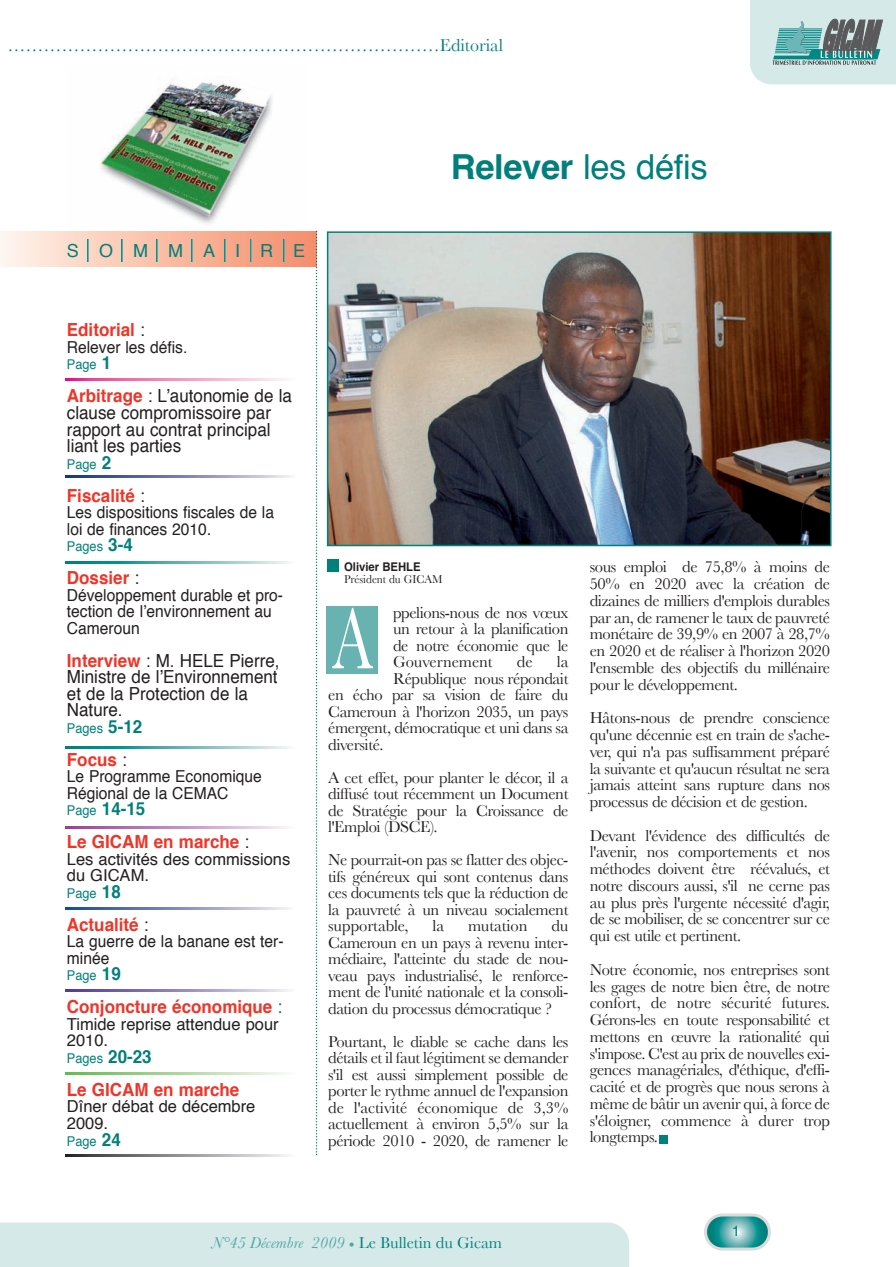
<style>
.page{position:relative;width:896px;height:1267px;background:#fff}
.page>*{position:absolute;margin:0;border:0;box-sizing:border-box;transform-origin:0 0}
.t1{font:90px "Baskerville";color:#fff;scale:.66 1}
.t2{font:34.5px "Helvetica";letter-spacing:-.01em;color:#00807a}
.t3{font:18px/16.5px "Helvetica";color:#231f20;scale:.94 1}
.t4{font:700 18px/33px "Helvetica";color:#ee3529;scale:.94 1}
.t5{font:18px "Baskerville";color:#00827a}
.t6{font:18px "Helvetica";letter-spacing:1.11em;color:#00807a}
.t7{font:16.5px/16.8px "Baskerville";letter-spacing:-.025em;color:#231f20;text-align:justify}
.t8{font:16.5px/16.5px "Helvetica";color:#231f20;scale:.94 1}
.t9{font:16.5px/16.5px "Helvetica";color:#231f20}
.t10{font:16.5px "Baskerville";color:#00827a}
.t11{font:16.5px "Baskerville";letter-spacing:-.005em;color:#231f20}
.t12{font:15px "Helvetica";color:#00807a}
.t13{font:13.5px "Helvetica";color:#00807a;scale:.94 1}
.t14{font:12px "Baskerville";color:#231f20;scale:.94 1}
.t15{font:700 12px "Helvetica";color:#231f20;scale:.94 1}
.s1{font-weight:700}
.s2{font-weight:400;color:#231f20}
.s3{font-weight:700;font-size:18px}
.s4{font-weight:700;color:#ee3529}
.s5{font-size:18px}
.s6{font-weight:400;font-size:13.5px;color:#00807a}
.s7{color:#00807a}
.s8{font-weight:400;color:#0f4d95}
.s9{font-style:italic;color:#50a6a3}
.s10{color:#50a6a3}
</style>
<div class="page">
<svg style="left:705px;top:1214px;width:64px;height:34px;background:#4ba7a6"></svg>
<div style="left:703px;top:1213px;width:67px;height:37px;border:3px solid #dadbdd;border-radius:17px"></div>
<div style="left:326px;top:606px;width:52px;height:67px;background:#68b2b2"></div>
<img style="left:330px;top:234px;width:498px;height:309px">
<div style="left:327px;top:231px;width:504px;height:315px;border:2px solid #00807a"></div>
<div style="left:327px;top:559px;width:11px;height:13px;background:#00807a"></div>
<div style="left:0;top:232px;width:316px;height:35px;background:linear-gradient(to right,#fff4eb,#f58c69)"></div>
<svg style="left:65px;top:562px;width:226px;height:1px"></svg>
<svg style="left:65px;top:475px;width:226px;height:2px"></svg>
<svg style="left:65px;top:378px;width:222px;height:2px"></svg>
<svg style="left:65px;top:1072px;width:222px;height:2px"></svg>
<svg style="left:65px;top:989px;width:224px;height:2px"></svg>
<svg style="left:65px;top:907px;width:224px;height:2px"></svg>
<svg style="left:65px;top:826px;width:223px;height:1px"></svg>
<svg style="left:65px;top:1154px;width:223px;height:2px"></svg>
<svg style="left:65px;top:746px;width:226px;height:2px"></svg>
<svg style="left:315px;top:230px;width:2px;height:924px"></svg>
<svg style="left:87px;top:239px;width:2px;height:22px"></svg>
<svg style="left:121px;top:239px;width:2px;height:22px"></svg>
<svg style="left:156px;top:239px;width:2px;height:22px"></svg>
<svg style="left:191px;top:239px;width:2px;height:22px"></svg>
<svg style="left:224px;top:239px;width:2px;height:22px"></svg>
<svg style="left:250px;top:239px;width:2px;height:22px"></svg>
<svg style="left:283px;top:239px;width:2px;height:22px"></svg>
<div style="left:659px;top:1135px;width:8px;height:8px;background:#00807a"></div>
<img style="left:100px;top:82px;width:173px;height:142px">
<svg style="left:750px;top:0;width:146px;height:84px;background:#afcbcb"></svg>
<div style="left:0;top:1222px;width:629px;height:45px;background:#d5e9e9"></div>
<p class="t5" style="left:7px;top:35px;width:497px">………………………………………………………………Editorial</p>
<p class="t6" style="left:67px;top:243px;width:240px">SOMMAIRE</p>
<h2 class="t2" style="left:450px;top:152px;width:258px"><span class="s1">Relever</span> les défis</h2>
<p class="t4" style="left:67px;top:315px;width:84px">Editorial <span class="s2">:</span></p>
<p class="t8" style="left:67px;top:340px;width:130px">Relever les défis.</p>
<p class="t13" style="left:67px;top:359px;width:49px">Page <span class="s3">1</span></p>
<p class="t3" style="left:67px;top:389px;width:241px"><span class="s4">Arbitrage</span> : L’autonomie de la clause compromissoire par rapport au contrat principal liant les parties</p>
<p class="t13" style="left:67px;top:458px;width:49px">Page <span class="s3">2</span></p>
<p class="t4" style="left:67px;top:480px;width:84px">Fiscalité <span class="s2">:</span></p>
<p class="t8" style="left:67px;top:505px;width:222px">Les dispositions fiscales de la loi de finances 2010<span class="s5">.</span></p>
<p class="t13" style="left:67px;top:540px;width:72px">Pages <span class="s3">3-4</span></p>
<p class="t4" style="left:67px;top:562px;width:78px">Dossier <span class="s2">:</span></p>
<p class="t8" style="left:67px;top:588px;width:231px">Développement durable et pro&shy;tection de l’environnement au<br>Cameroun</p>
<p class="t3" style="left:67px;top:653px;width:228px"><span class="s4">Interview</span> : M. HELE Pierre,<br>Ministre de l’Environnement et de la Protection de la<br>Nature.</p>
<p class="t13" style="left:67px;top:722px;width:82px">Pages <span class="s3">5-12</span></p>
<p class="t4" style="left:67px;top:744px;width:65px">Focus <span class="s2">:</span></p>
<p class="t8" style="left:67px;top:769px;width:209px">Le Programme Economique<br>Régional de la CEMAC</p>
<p class="t4" style="left:67px;top:793px;width:195px"><span class="s6">Page</span> <span class="s7">14-15<br></span>Le GICAM en marche <span class="s2">:</span></p>
<p class="t9" style="left:67px;top:852px;width:225px">Les activités des commissions du GICAM<span class="s5">.</span></p>
<p class="t13" style="left:67px;top:887px;width:59px">Page <span class="s3">18</span></p>
<p class="t4" style="left:67px;top:909px;width:88px">Actualité <span class="s2">:</span></p>
<p class="t8" style="left:67px;top:934px;width:232px">La guerre de la banane est ter&shy;minée</p>
<p class="t13" style="left:67px;top:969px;width:59px">Page <span class="s3">19</span></p>
<p class="t4" style="left:67px;top:991px;width:231px">Conjoncture économique <span class="s8">:</span></p>
<p class="t9" style="left:67px;top:1017px;width:213px">Timide reprise attendue pour<br>2010<span class="s5">.</span></p>
<p class="t13" style="left:67px;top:1052px;width:92px">Pages <span class="s3">20-23</span></p>
<p class="t4" style="left:67px;top:1074px;width:185px">Le GICAM en marche</p>
<p class="t9" style="left:67px;top:1099px;width:190px">Dîner débat de décembre<br>2009<span class="s5">.</span></p>
<p class="t13" style="left:67px;top:1134px;width:59px">Page <span class="s3">24</span></p>
<p class="t15" style="left:344px;top:561px;width:83px">Olivier BEHLE</p>
<p class="t14" style="left:344px;top:572px;width:106px">Président du GICAM</p>
<p class="t7" style="left:393px;top:603px;width:177px">ppelions-nous de nos vœux un retour à la planification de notre économie que le Gouvernement</p>
<h1 class="t1" style="left:332px;top:587px;width:62px">A</h1>
<p class="t7" style="left:516px;top:653px;width:17px">de</p>
<p class="t7" style="left:556px;top:653px;width:13px">la</p>
<p class="t7" style="left:393px;top:669px;width:177px">République nous répondait</p>
<p class="t7" style="left:328px;top:686px;width:242px">en écho par sa vision de faire du</p>
<p class="t7" style="left:328px;top:702px;width:242px">Cameroun à l'horizon 2035, un pays</p>
<p class="t7" style="left:328px;top:719px;width:242px">émergent, démocratique et uni dans sa</p>
<p class="t7" style="left:328px;top:735px;width:57px">diversité.</p>
<p class="t7" style="left:328px;top:768px;width:242px">A cet effet, pour planter le décor, il a diffusé tout récemment un Document de Stratégie pour la Croissance de l'Emploi (DSCE).</p>
<p class="t7" style="left:328px;top:851px;width:242px">Ne pourrait-on pas se flatter des objec&shy;tifs généreux qui sont contenus dans ces documents tels que la réduction de la pauvreté à un niveau socialement supportable,</p>
<p class="t7" style="left:328px;top:917px;width:242px;text-indent:223px">du Cameroun en un pays à revenu inter&shy;médiaire, l'atteinte du stade de nou&shy;veau pays industrialisé, le renforce&shy;ment de l'unité nationale et la consoli&shy;dation du processus démocratique ?</p>
<p class="t7" style="left:328px;top:1032px;width:242px">Pourtant, le diable se cache dans les détails et il faut légitiment se demander s'il est aussi simplement possible de porter le rythme annuel de l'expansion de l'activité économique de 3,3% actuellement à environ 5,5% sur la période 2010 - 2020, de ramener le</p>
<p class="t7" style="left:432px;top:917px;width:13px">la</p>
<p class="t11" style="left:468px;top:916px;width:61px">mutation</p>
<p class="t7" style="left:589px;top:558px;width:242px">sous emploi de 75,8% à moins de 50% en 2020 avec la création de dizaines de milliers d'emplois durables par an, de ramener le taux de pauvreté monétaire de 39,9% en 2007 à 28,7% en 2020 et de réaliser à l'horizon 2020 l'ensemble des objectifs du millénaire pour le développement.</p>
<p class="t7" style="left:589px;top:709px;width:242px">Hâtons-nous de prendre conscience qu'une décennie est en train de s'ache&shy;ver, qui n'a pas suffisamment préparé la suivante et qu'aucun résultat ne sera jamais atteint sans rupture dans nos processus de décision et de gestion.</p>
<p class="t7" style="left:589px;top:826px;width:242px">Devant l'évidence des difficultés de l'avenir, nos comportements et nos méthodes doivent être réévalués, et notre discours aussi, s'il ne cerne pas au plus près l'urgente nécessité d'agir, de se mobiliser, de se concentrer sur ce qui est utile et pertinent.</p>
<p class="t7" style="left:589px;top:960px;width:242px">Notre économie, nos entreprises sont les gages de notre bien être, de notre confort, de notre sécurité futures.<br>Gérons-les en toute responsabilité et mettons en œuvre la rationalité qui s'impose. C'est au prix de nouvelles exi&shy;gences managériales, d'éthique, d'effi&shy;cacité et de progrès que nous serons à même de bâtir un avenir qui, à force de s'éloigner, commence à durer trop longtemps.</p>
<p class="t10" style="left:212px;top:1232px;width:291px"><span class="s9">N°45 Décembre 2009</span> <span class="s10">•</span> Le Bulletin du Gicam</p>
<p class="t12" style="left:731px;top:1223px;width:10px">1</p>
</div>
